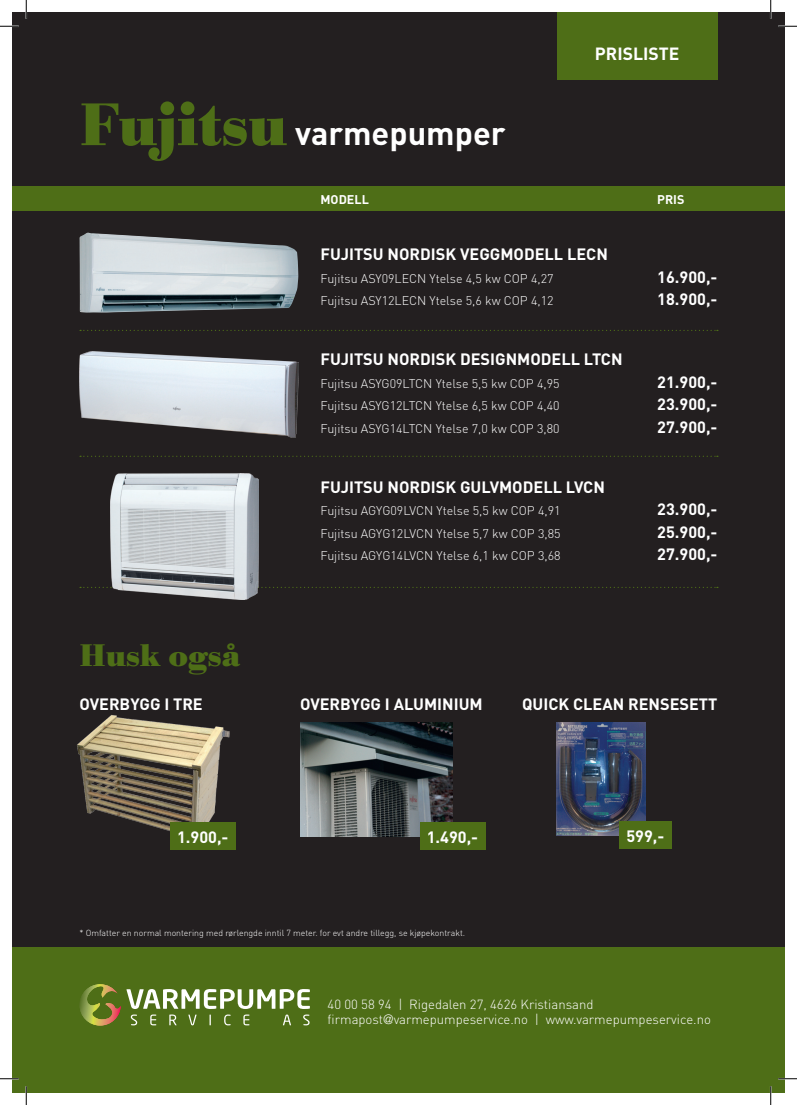
<style>
.page{position:relative;width:797px;height:1105px;background:#fff}
.page>*{position:absolute;margin:0;border:0;box-sizing:border-box;transform-origin:0 0}
.t1{font:700 32.5px "DIN";color:#fff}
.t2{font:700 32.5px "Bodoni Antiqua T";color:#4e6e17}
.t3{font:700 17.5px "DIN";color:#fff}
.t4{font:700 16.25px "DIN";color:#fff}
.t5{font:300 13.12px/15.8px "DIN";color:#fff}
.t6{font:300 12.5px "DIN";color:#fff}
.t7{font:700 12.5px "DIN";color:#fff}
.t8{font:300 8.75px "DIN";color:#fff}
.s1{font-family:"Bodoni Antiqua T";font-size:62.5px;color:#4e6e17}
.s2{font-family:"Helvetica Neue"}
</style>
<div class="page">
<div style="left:12px;top:12px;width:773px;height:1081px;background:#231f20"></div>
<img style="left:79px;top:233px;width:219px;height:80px">
<div style="left:12px;top:948px;width:773px;height:145px;background:#4e6e17"></div>
<div style="left:12px;top:186px;width:773px;height:25px;background:#4e6e17"></div>
<img style="left:79px;top:351px;width:219px;height:86px">
<svg style="left:79px;top:984px;width:231px;height:41px"></svg>
<svg style="left:80px;top:330px;width:638px;height:1px"></svg>
<svg style="left:80px;top:456px;width:638px;height:1px"></svg>
<svg style="left:80px;top:587px;width:638px;height:1px"></svg>
<img style="left:77px;top:715px;width:153px;height:116px">
<img style="left:300px;top:723px;width:152px;height:113px">
<img style="left:557px;top:722px;width:88px;height:113px">
<div style="left:170px;top:822px;width:65px;height:28px;background:#4e6e17"></div>
<div style="left:420px;top:822px;width:65px;height:28px;background:#4e6e17"></div>
<div style="left:619px;top:821px;width:52px;height:28px;background:#4e6e17"></div>
<img style="left:111px;top:473px;width:147px;height:126px">
<div style="left:557px;top:12px;width:160px;height:53px;background:#4e6e17"></div>
<div style="left:557px;top:26px;width:160px;height:53px;background:#4e6e17"></div>
<svg style="left:0;top:25px;width:19px;height:2px"></svg>
<svg style="left:778px;top:25px;width:19px;height:2px"></svg>
<svg style="left:0;top:1078px;width:19px;height:1px"></svg>
<svg style="left:778px;top:1078px;width:19px;height:1px"></svg>
<svg style="left:25px;top:0;width:2px;height:19px"></svg>
<svg style="left:25px;top:1086px;width:2px;height:19px"></svg>
<svg style="left:770px;top:0;width:1px;height:19px"></svg>
<svg style="left:770px;top:1086px;width:1px;height:19px"></svg>
<h1 class="t1" style="left:79px;top:112px;width:427px"><span class="s1">Fujitsu</span> VARMEPUMPER</h1>
<h2 class="t3" style="left:595px;top:42px;width:86px">PRISLISTE</h2>
<p class="t7" style="left:320px;top:191px;width:50px">MODELL</p>
<p class="t7" style="left:657px;top:191px;width:29px">PRIS</p>
<h3 class="t4" style="left:320px;top:243px;width:289px">FUJITSU NORDISK VEGGMODELL LECN</h3>
<p class="t6" style="left:320px;top:270px;width:234px">Fujitsu ASY09LECN Ytelse 4,5 kw CO p 4,27</p>
<h3 class="t4" style="left:657px;top:266px;width:62px">16.900,-</h3>
<p class="t6" style="left:320px;top:293px;width:234px">Fujitsu ASY12LECN Ytelse 5,6 kw CO p 4,12</p>
<h3 class="t4" style="left:657px;top:288px;width:62px">18.900,-</h3>
<h3 class="t4" style="left:320px;top:348px;width:303px">FUJITSU NORDISK DESIGNMODELL LTCN</h3>
<p class="t6" style="left:320px;top:375px;width:240px">Fujitsu ASYG09LTCN Ytelse 5,5 kw CO p 4,95</p>
<h3 class="t4" style="left:657px;top:371px;width:62px">21.900,-</h3>
<p class="t6" style="left:320px;top:398px;width:240px">Fujitsu ASYG 12LTCN Ytelse 6,5 kw CO p 4,40</p>
<h3 class="t4" style="left:657px;top:393px;width:62px">23.900,-</h3>
<p class="t6" style="left:320px;top:420px;width:240px">Fujitsu ASYG 14LTCN Ytelse 7,0 kw CO p 3,80</p>
<h3 class="t4" style="left:657px;top:416px;width:62px">27.900,-</h3>
<h1 class="t2" style="left:79px;top:636px;width:162px">Husk også</h1>
<h3 class="t4" style="left:320px;top:476px;width:286px">FUJITSU NORDISK GULVMODELL LVCN</h3>
<p class="t6" style="left:320px;top:503px;width:241px">Fujitsu AGYG09LVCN Ytelse 5,5 kw CO p 4,91</p>
<h3 class="t4" style="left:657px;top:498px;width:62px">23.900,-</h3>
<p class="t6" style="left:320px;top:525px;width:241px">Fujitsu AGYG 12LVCN Ytelse 5,7 kw CO p 3,85</p>
<h3 class="t4" style="left:657px;top:521px;width:62px">25.900,-</h3>
<p class="t6" style="left:320px;top:548px;width:241px">Fujitsu AGYG 14LVCN Ytelse 6,1 kw CO p 3,68</p>
<h3 class="t4" style="left:657px;top:543px;width:62px">27.900,-</h3>
<h3 class="t4" style="left:79px;top:694px;width:125px">OVERBYGG I TRE</h3>
<h3 class="t4" style="left:300px;top:694px;width:184px">OVERBYGG I ALUMINIUM</h3>
<h3 class="t4" style="left:522px;top:694px;width:197px">QUICK CLEAN RENSESETT</h3>
<h3 class="t4" style="left:177px;top:826px;width:53px">1.900,-</h3>
<h3 class="t4" style="left:427px;top:826px;width:53px">1.490,-</h3>
<h3 class="t4" style="left:626px;top:826px;width:39px">599,-</h3>
<p class="t8" style="left:79px;top:927px;width:387px">* Omfatter en normal montering med rørlengde inntil 7 meter. for evt andre tillegg, se kjøpekontrakt.</p>
<p class="t5" style="left:327px;top:996px;width:385px">40 00 58 94 | Rigedalen 27, 4626 Kristiansand firmapost<span class="s2">@</span>varmepumpeservice.no | www.varmepumpeservice.no</p>
</div>
